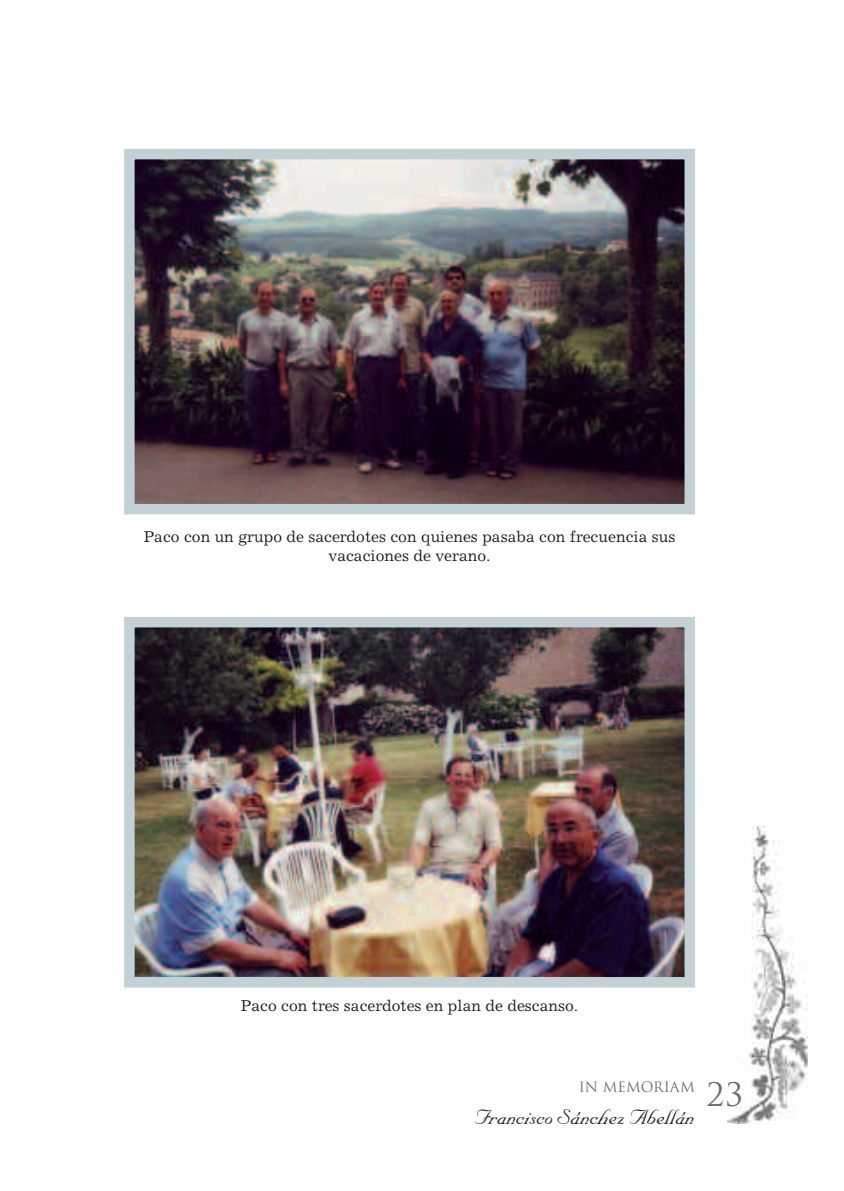
<style>
.page{position:relative;width:844px;height:1191px;background:#fff}
.page>*{position:absolute;margin:0;border:0;box-sizing:border-box;transform-origin:0 0}
.t1{font:31.5px "Trajan";color:#6c6d70}
.t2{font:24.5px "Nuptial Script";color:#231f20}
.t3{font:15.75px/18.9px "Excelsior";color:#231f20;text-align:center}
.t4{font:14px "Trajan";color:#6c6d70}
</style>
<div class="page">
<img style="left:727px;top:826px;width:80px;height:297px">
<img style="left:135px;top:160px;width:548px;height:343px">
<div style="left:124px;top:149px;width:570px;height:365px;border:10px solid #c2d1d5"></div>
<img style="left:135px;top:628px;width:548px;height:348px">
<div style="left:124px;top:617px;width:570px;height:370px;border:10px solid #c2d1d5"></div>
<p class="t3" style="left:144px;top:529px;width:533px">Paco con un grupo de sacerdotes con quienes pasaba con frecuencia sus vacaciones de verano.</p>
<p class="t3" style="left:241px;top:997px;width:339px">Paco con tres sacerdotes en plan de descanso.</p>
<p class="t4" style="left:578px;top:1079px;width:117px">IN MEMORIAM</p>
<h2 class="t2" style="left:474px;top:1108px;width:222px">Francisco Sánchez Abellán</h2>
<h1 class="t1" style="left:706px;top:1076px;width:39px">23</h1>
</div>
